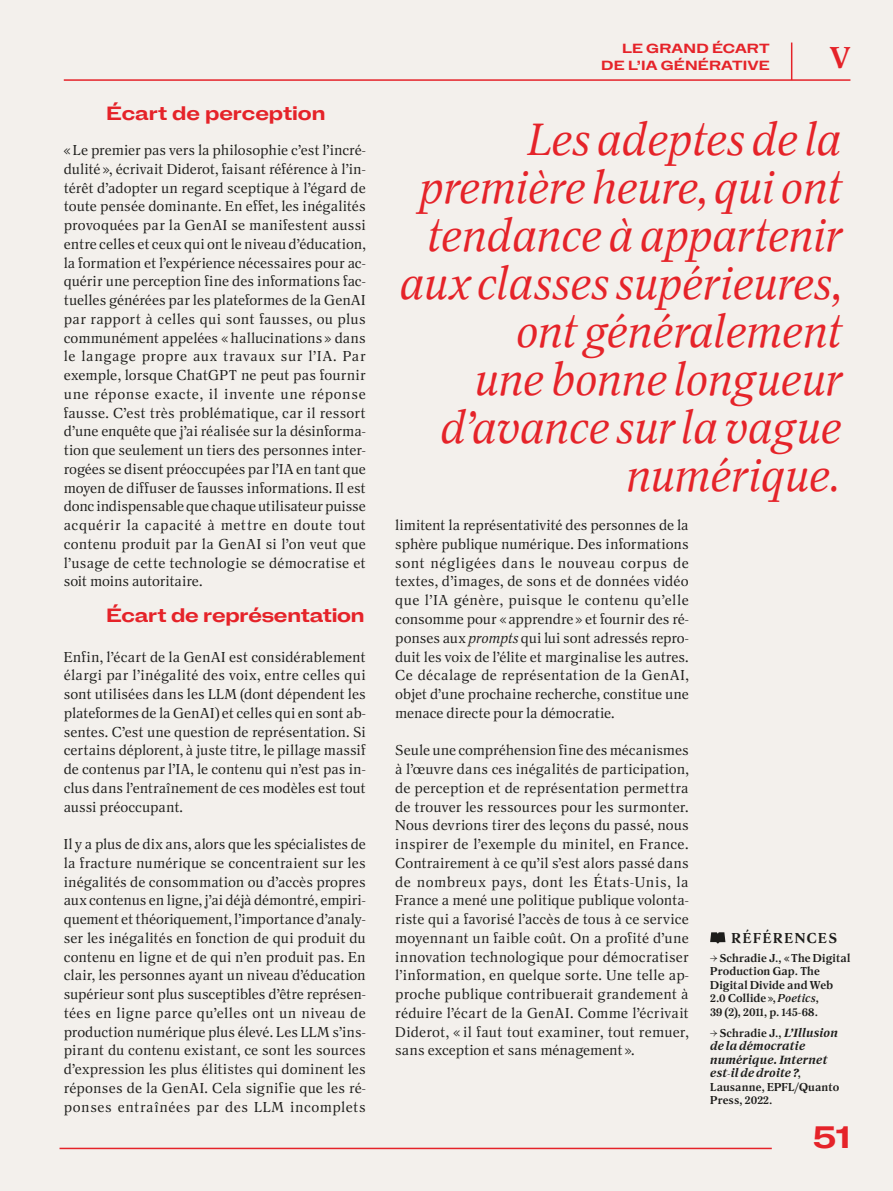
<style>
.page{position:relative;width:893px;height:1191px;background:#f3f0ec}
.page>*{position:absolute;margin:0;border:0;box-sizing:border-box;transform-origin:0 0}
.t1{font:46.5px/48px "Tekst A Italic";letter-spacing:-.015em;color:#e52329;text-align:right}
.t2{font:31.5px "Na N Metrify A Wide Bld";color:#e52329}
.t3{font:31.5px "Tekst A Bold";color:#e52329}
.t4{font:19.5px "Na N Metrify A Wide Bld";letter-spacing:-.01em;color:#e52329}
.t5{font:15px/18.8px "Tekst A Roman";letter-spacing:.005em;color:#1d1d1b;text-align:justify}
.t6{font:15px "Tekst A Bold";letter-spacing:.1em;color:#1d1d1b}
.t7{font:13.5px/16.5px "Na N Metrify A Wide Bld";letter-spacing:.015em;color:#e52329;text-align:right}
.t8{font:12px/13.5px "Tekst A Bold";letter-spacing:.015em;color:#1d1d1b}
.t9{font:italic 12px/13.5px "Tekst D Bold";letter-spacing:.01em;color:#1d1d1b}
.s1{font-family:"Tekst A Italic"}
.s2{font-style:italic}
.s3{font-family:"Tekst D Bold";font-style:italic}
.s4{font-family:"Tekst A Bold";font-style:normal}
</style>
<div class="page">
<svg style="left:710px;top:932px;width:15px;height:11px"></svg>
<hr style="left:64px;top:79px;width:786px;height:2px;background:#e52329">
<hr style="left:791px;top:43px;width:1px;height:37px;background:#e52329">
<hr style="left:60px;top:1147px;width:712px;height:2px;background:#e52329">
<h3 class="t4" style="left:106px;top:98px;width:221px">Écart de perception</h3>
<p class="t5" style="left:64px;top:141px;width:303px">« Le premier pas vers la philosophie c’est l’incré&shy;dulité », écrivait Diderot, faisant référence à l’in&shy;térêt d’adopter un regard sceptique à l’égard de toute pensée dominante. En effet, les inégalités provoquées par la GenAI se manifestent aussi entre celles et ceux qui ont le niveau d’éducation, la formation et l’expérience nécessaires pour ac&shy;quérir une perception fine des informations fac&shy;tuelles générées par les plateformes de la GenAI par rapport à celles qui sont fausses, ou plus communément appelées « hallucinations » dans le langage propre aux travaux sur l’IA. Par exemple, lorsque ChatGPT ne peut pas fournir une réponse exacte, il invente une réponse fausse. C’est très problématique, car il ressort d’une enquête que j’ai réalisée sur la désinforma&shy;tion que seulement un tiers des personnes inter&shy;rogées se disent préoccupées par l’IA en tant que moyen de diffuser de fausses informations. Il est donc indispensable que chaque utilisateur puisse acquérir la capacité à mettre en doute tout contenu produit par la GenAI si l’on veut que l’usage de cette technologie se démocratise et soit moins autoritaire.</p>
<h3 class="t4" style="left:106px;top:599px;width:260px">Écart de représentation</h3>
<p class="t5" style="left:64px;top:647px;width:303px">Enfin, l’écart de la GenAI est considérablement élargi par l’inégalité des voix, entre celles qui sont utilisées dans les LLM (dont dépendent les plateformes de la GenAI) et celles qui en sont ab&shy;sentes. C’est une question de représentation. Si certains déplorent, à juste titre, le pillage massif de contenus par l’IA, le contenu qui n’est pas in&shy;clus dans l’entraînement de ces modèles est tout aussi préoccupant.</p>
<p class="t5" style="left:64px;top:834px;width:303px">Il y a plus de dix ans, alors que les spécialistes de la fracture numérique se concentraient sur les inégalités de consommation ou d’accès propres aux contenus en ligne, j’ai déjà démontré, empiri&shy;quement et théoriquement, l’importance d’analy&shy;ser les inégalités en fonction de qui produit du contenu en ligne et de qui n’en produit pas. En clair, les personnes ayant un niveau d’éducation supérieur sont plus susceptibles d’être représen&shy;tées en ligne parce qu’elles ont un niveau de production numérique plus élevé. Les LLM s’ins&shy;pirant du contenu existant, ce sont les sources d’expression les plus élitistes qui dominent les réponses de la GenAI. Cela signifie que les ré&shy;ponses entraînées par des LLM incomplets</p>
<p class="t7" style="left:601px;top:40px;width:170px">LE GRAND ÉCART<br>DE L’IA GÉNÉRATIVE</p>
<h2 class="t3" style="left:830px;top:36px;width:22px">V</h2>
<h1 class="t1" style="left:400px;top:115px;width:444px">Les adeptes de la première heure, qui ont tendance à appartenir aux classes supérieures, ont généralement unebonne longueur d’avance sur la vague numérique.</h1>
<p class="t5" style="left:395px;top:516px;width:295px">limitent la représentativité des personnes de la sphère publique numérique. Des informations sont négligées dans le nouveau corpus de textes, d’images, de sons et de données vidéo que l’IA génère, puisque le contenu qu’elle consomme pour « apprendre » et fournir des ré&shy;ponses aux <span class="s1">prompts</span> qui lui sont adressés repro&shy;duit les voix de l’élite et marginalise les autres.<br>Ce décalage de représentation de la GenAI, objet d’une prochaine recherche, constitue une menace directe pour la démocratie.</p>
<p class="t5" style="left:395px;top:741px;width:295px">Seule une compréhension fine des mécanismes à l’œuvre dans ces inégalités de participation, de perception et de représentation permettra de trouver les ressources pour les surmonter.<br>Nous devrions tirer des leçons du passé, nous inspirer de l’exemple du minitel, en France.<br>Contrairement à ce qu’il s’est alors passé dans de nombreux pays, dont les États-Unis, la France a mené une politique publique volonta&shy;riste qui a favorisé l’accès de tous à ce service moyennant un faible coût. On a profité d’une innovation technologique pour démocratiser l’information, en quelque sorte. Une telle ap&shy;proche publique contribuerait grandement à réduire l’écart de la GenAI. Comme l’écrivait Diderot, « il faut tout examiner, tout remuer, sans exception et sans ménagement ».</p>
<p class="t6" style="left:731px;top:927px;width:107px">RÉFÉRENCES</p>
<p class="t8" style="left:710px;top:950px;width:142px">→ Schradie J., « The Digital<br>Production Gap. The<br>Digital Divide and Web<br>2.0 Collide », <span class="s2">Poetics</span>,<br>39 (2), 2011, p. 145-68.</p>
<p class="t8" style="left:710px;top:1025px;width:129px">→ Schradie J., <span class="s3">L’Illusion</span></p>
<p class="t9" style="left:710px;top:1038px;width:119px">de la démocratie numérique. Internet est-il de droite ?<span class="s4">,</span></p>
<p class="t8" style="left:710px;top:1079px;width:131px">Lausanne, EPFL/Quanto<br>Press, 2022.</p>
<h2 class="t2" style="left:813px;top:1112px;width:39px">51</h2>
</div>
